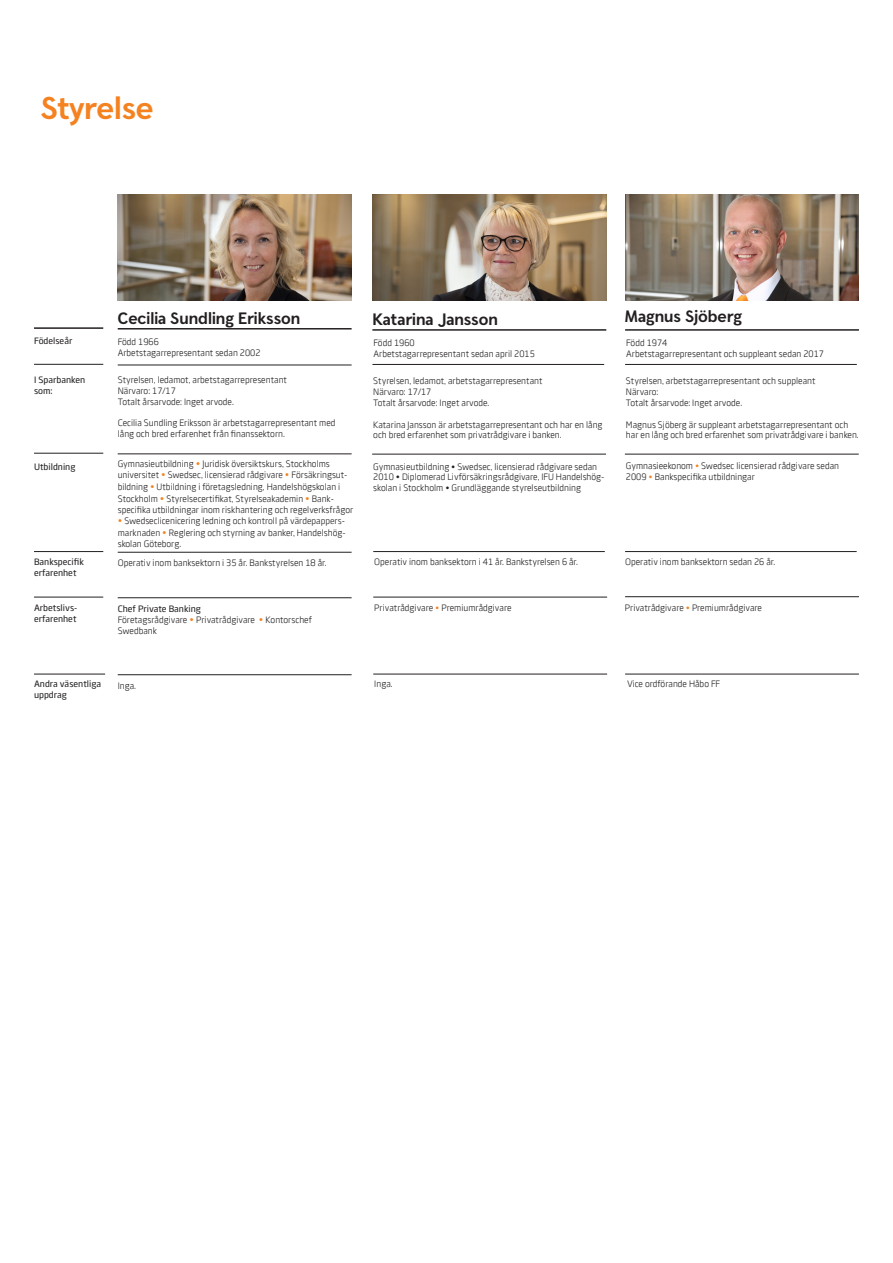
<style>
.page{position:relative;width:893px;height:1263px;background:#fff}
.page>*{position:absolute;margin:0;border:0;box-sizing:border-box;transform-origin:0 0}
.t1{font:700 31.5px "Swedbank Headline";letter-spacing:-.01em;color:#f58220}
.t2{font:700 16.5px "Swedbank Headline";color:#231f20}
.t3{font:9px/10.8px "Swedbank Sans";color:#231f20}
.t4{font:500 9px/10.8px "Swedbank";color:#231f20}
.s1{font-size:9.75px;color:#f58220}
.s2{font-family:"Swedbank"}
.s3{font-weight:500}
.s4{color:#f58220}
</style>
<div class="page">
<img style="left:372px;top:194px;width:234px;height:106px">
<hr style="left:372px;top:329px;width:234px;height:2px;background:#231f20">
<hr style="left:372px;top:364px;width:232px;height:1px;background:#231f20">
<hr style="left:372px;top:454px;width:234px;height:1px;background:#231f20">
<hr style="left:373px;top:597px;width:234px;height:1px;background:#231f20">
<hr style="left:373px;top:551px;width:232px;height:1px;background:#231f20">
<hr style="left:373px;top:674px;width:234px;height:1px;background:#231f20">
<hr style="left:34px;top:327px;width:69px;height:2px;background:#231f20">
<hr style="left:34px;top:364px;width:69px;height:1px;background:#231f20">
<hr style="left:34px;top:453px;width:69px;height:1px;background:#231f20">
<hr style="left:34px;top:551px;width:69px;height:1px;background:#231f20">
<hr style="left:34px;top:597px;width:69px;height:1px;background:#231f20">
<hr style="left:34px;top:674px;width:71px;height:1px;background:#231f20">
<img style="left:625px;top:194px;width:234px;height:106px">
<hr style="left:625px;top:329px;width:234px;height:2px;background:#231f20">
<hr style="left:625px;top:364px;width:232px;height:1px;background:#231f20">
<hr style="left:625px;top:454px;width:234px;height:1px;background:#231f20">
<hr style="left:625px;top:596px;width:234px;height:1px;background:#231f20">
<hr style="left:625px;top:551px;width:232px;height:1px;background:#231f20">
<hr style="left:625px;top:674px;width:234px;height:1px;background:#231f20">
<img style="left:118px;top:194px;width:234px;height:106px">
<hr style="left:118px;top:328px;width:234px;height:1px;background:#231f20">
<hr style="left:118px;top:365px;width:234px;height:1px;background:#231f20">
<hr style="left:118px;top:453px;width:234px;height:1px;background:#231f20">
<hr style="left:118px;top:597px;width:234px;height:1px;background:#231f20">
<hr style="left:118px;top:552px;width:234px;height:1px;background:#231f20">
<hr style="left:118px;top:674px;width:234px;height:1px;background:#231f20">
<h1 class="t1" style="left:40px;top:89px;width:115px">Styrelse</h1>
<p class="t4" style="left:34px;top:336px;width:40px">Födelseår</p>
<p class="t4" style="left:34px;top:374px;width:53px">I Sparbanken som:</p>
<p class="t4" style="left:34px;top:461px;width:43px">Utbildning</p>
<p class="t4" style="left:34px;top:557px;width:51px">Bankspecifik erfarenhet</p>
<p class="t4" style="left:34px;top:602px;width:45px">Arbetslivs&shy;erfarenhet</p>
<h2 class="t2" style="left:118px;top:309px;width:184px">Cecilia Sundling Eriksson</h2>
<p class="t3" style="left:118px;top:336px;width:144px">Född 1966<br>Arbetstagarrepresentant sedan 2002</p>
<p class="t3" style="left:118px;top:375px;width:171px">Styrelsen, ledamot, arbetstagarrepresentant<br>Närvaro: 17/17<br>Totalt årsarvode: Inget arvode.</p>
<p class="t3" style="left:118px;top:418px;width:219px">Cecilia Sundling Eriksson är arbetstagarrepresentant med lång och bred erfarenhet från finanssektorn.</p>
<p class="t3" style="left:118px;top:457px;width:231px;line-height:11.7px">Gymnasieutbildning <span class="s1">•</span> Juridisk översiktskurs, Stockholms universitet <span class="s1">•</span> Swedsec, licensierad rådgivare <span class="s1">•</span> Försäkringsut&shy;bildning <span class="s1">•</span> Utbildning i företagsledning, Handelshögskolan i Stockholm <span class="s1">•</span> Styrelsecertifikat, Styrelseakademin <span class="s1">•</span> Bank-</p>
<p class="t3" style="left:118px;top:504px;width:237px">specifika utbildningar inom riskhantering och regelverksfrågor</p>
<p class="t3" style="left:118px;top:515px;width:229px;line-height:11.7px"><span class="s1">•</span> Swedseclicenicering ledning och <span class="s2">kontroll på värdepappers&shy;marknaden</span> <span class="s1">•</span> Reglering och styrning av banker, Handelshög-</p>
<p class="t3" style="left:118px;top:534px;width:210px;line-height:19.2px">skolan Göteborg.<br>Operativ inom banksektorn i 35 år. Bankstyrelsen 18 år.</p>
<p class="t3" style="left:118px;top:602px;width:196px;line-height:11.7px"><span class="s3">Chef Private Banking<br></span>Företagsrådgivare <span class="s1">•</span> Privatrådgivare <span class="s1">•</span> Kontorschef</p>
<p class="t3" style="left:118px;top:625px;width:41px">Swedbank</p>
<p class="t4" style="left:34px;top:679px;width:69px">Andra väsentliga uppdrag</p>
<p class="t3" style="left:118px;top:680px;width:20px">Inga.</p>
<h2 class="t2" style="left:372px;top:310px;width:127px">Katarina Jansson</h2>
<p class="t3" style="left:373px;top:337px;width:163px">Född 1960<br>Arbetstagarrepresentant sedan april 2015</p>
<p class="t3" style="left:373px;top:376px;width:171px">Styrelsen, ledamot, arbetstagarrepresentant<br>Närvaro: 17/17<br>Totalt årsarvode: Inget arvode.</p>
<p class="t3" style="left:373px;top:419px;width:231px">Katarina Jansson är arbetstagarrepresentant och har en lång och bred erfarenhet som privatrådgivare i banken.</p>
<p class="t3" style="left:373px;top:461px;width:233px">Gymnasieutbildning • Swedsec, licensierad rådgivare sedan<br>2010 • Diplomerad Livförsäkringsrådgivare, IFU Handelshög&shy;skolan i Stockholm • Grundläggande styrelseutbildning</p>
<p class="t3" style="left:374px;top:557px;width:205px">Operativ inom banksektorn i 41 år. Bankstyrelsen 6 år.</p>
<p class="t3" style="left:374px;top:602px;width:139px">Privatrådgivare <span class="s4">•</span> Premiumrådgivare</p>
<p class="t3" style="left:374px;top:679px;width:20px">Inga.</p>
<h2 class="t2" style="left:625px;top:307px;width:119px">Magnus Sjöberg</h2>
<p class="t3" style="left:626px;top:337px;width:199px">Född 1974<br>Arbetstagarrepresentant och suppleant sedan 2017</p>
<p class="t3" style="left:626px;top:376px;width:191px">Styrelsen, arbetstagarrepresentant och suppleant<br>Närvaro:<br>Totalt årsarvode: Inget arvode.</p>
<p class="t3" style="left:626px;top:419px;width:234px">Magnus Sjöberg är suppleant arbetstagarrepresentant och har en lång och bred erfarenhet som privatrådgivare i banken.</p>
<p class="t3" style="left:626px;top:460px;width:215px">Gymnasieekonom <span class="s4">•</span> Swedsec licensierad rådgivare sedan<br>2009 <span class="s4">•</span> Bankspecifika utbildningar</p>
<p class="t3" style="left:625px;top:557px;width:152px">Operativ inom banksektorn sedan 26 år.</p>
<p class="t3" style="left:625px;top:602px;width:139px">Privatrådgivare <span class="s4">•</span> Premiumrådgivare</p>
<p class="t3" style="left:627px;top:679px;width:95px">Vice ordförande Håbo FF</p>
</div>
